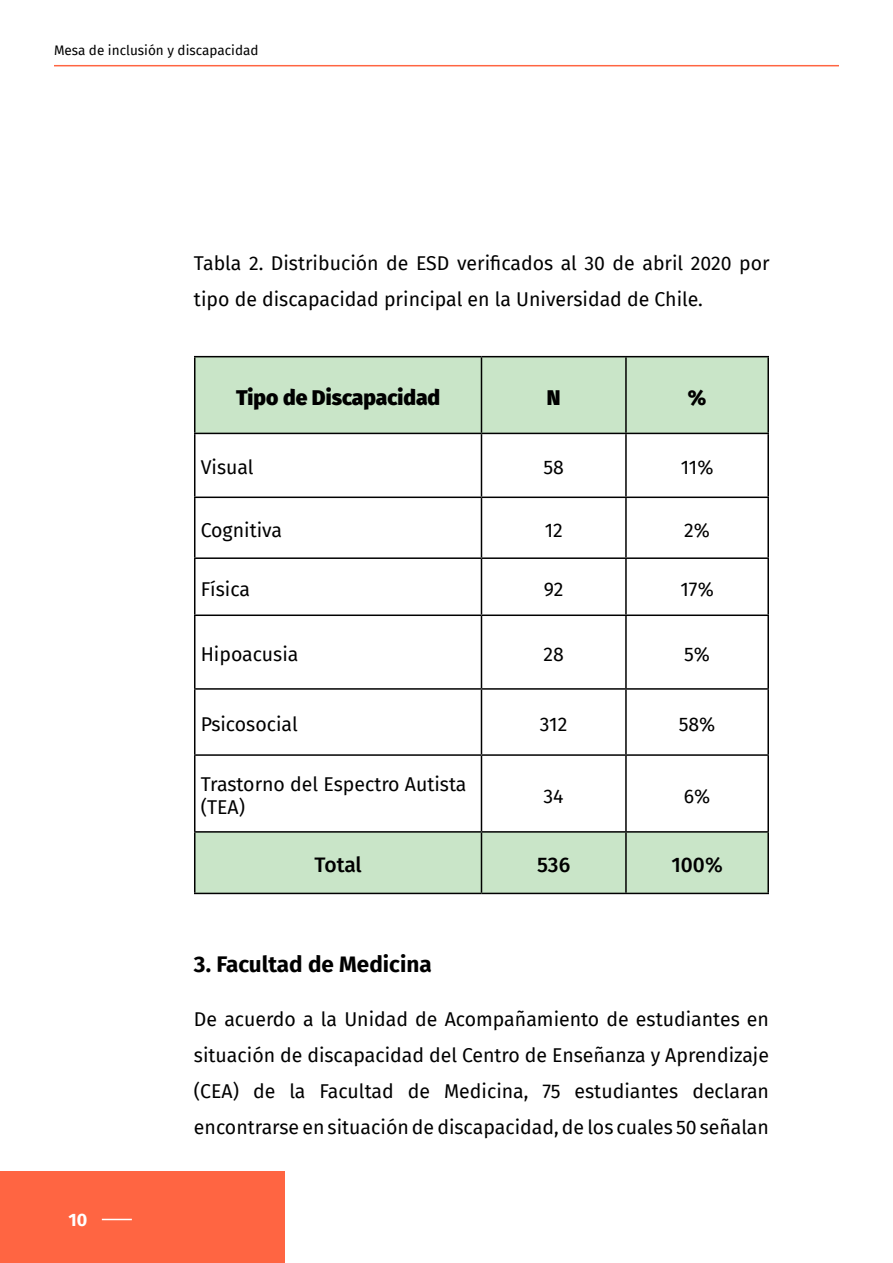
<style>
.page{position:relative;width:893px;height:1263px;background:#fff}
.page>*{position:absolute;margin:0;border:0;box-sizing:border-box;transform-origin:0 0}
.t1{font:700 22.5px "Fira Sans";color:#000}
.t2{font:900 21px "Fira Sans";color:#000}
.t3{font:500 21px "Fira Sans";letter-spacing:-.005em;color:#000}
.t4{font:19.5px/36px "Fira Sans";color:#000}
.t5{font:700 18px "Fira Sans";color:#fff}
.t6{font:13.5px "Fira Sans";color:#000}
</style>
<div class="page">
<hr style="left:54px;top:65px;width:785px;height:1px;background:#ff6542">
<div style="left:0;top:1171px;width:285px;height:92px;background:#ff6542"></div>
<hr style="left:102px;top:1219px;width:30px;height:1px;background:#fff">
<div style="left:195px;top:357px;width:286px;height:76px;background:#c9e5c8"></div>
<div style="left:481px;top:357px;width:145px;height:76px;background:#c9e5c8"></div>
<div style="left:626px;top:357px;width:142px;height:76px;background:#c9e5c8"></div>
<div style="left:195px;top:832px;width:286px;height:61px;background:#c9e5c8"></div>
<div style="left:481px;top:832px;width:145px;height:61px;background:#c9e5c8"></div>
<div style="left:626px;top:832px;width:142px;height:61px;background:#c9e5c8"></div>
<hr style="left:194px;top:356px;width:287px;height:1px;background:#000">
<hr style="left:194px;top:357px;width:1px;height:76px;background:#000">
<hr style="left:481px;top:356px;width:145px;height:1px;background:#000">
<hr style="left:481px;top:357px;width:1px;height:76px;background:#000">
<hr style="left:626px;top:356px;width:143px;height:1px;background:#000">
<hr style="left:625px;top:357px;width:2px;height:76px;background:#000">
<hr style="left:767px;top:357px;width:2px;height:76px;background:#000">
<hr style="left:194px;top:433px;width:287px;height:1px;background:#000">
<hr style="left:194px;top:434px;width:1px;height:62px;background:#000">
<hr style="left:481px;top:433px;width:145px;height:1px;background:#000">
<hr style="left:481px;top:434px;width:1px;height:62px;background:#000">
<hr style="left:626px;top:433px;width:143px;height:1px;background:#000">
<hr style="left:625px;top:434px;width:2px;height:62px;background:#000">
<hr style="left:767px;top:434px;width:2px;height:62px;background:#000">
<hr style="left:194px;top:496px;width:287px;height:2px;background:#000">
<hr style="left:194px;top:498px;width:1px;height:59px;background:#000">
<hr style="left:481px;top:496px;width:145px;height:2px;background:#000">
<hr style="left:481px;top:498px;width:1px;height:59px;background:#000">
<hr style="left:626px;top:496px;width:143px;height:2px;background:#000">
<hr style="left:625px;top:498px;width:2px;height:59px;background:#000">
<hr style="left:767px;top:498px;width:2px;height:59px;background:#000">
<hr style="left:194px;top:557px;width:287px;height:2px;background:#000">
<hr style="left:194px;top:559px;width:1px;height:55px;background:#000">
<hr style="left:481px;top:557px;width:145px;height:2px;background:#000">
<hr style="left:481px;top:559px;width:1px;height:55px;background:#000">
<hr style="left:626px;top:557px;width:143px;height:2px;background:#000">
<hr style="left:625px;top:559px;width:2px;height:55px;background:#000">
<hr style="left:767px;top:559px;width:2px;height:55px;background:#000">
<hr style="left:194px;top:614px;width:287px;height:2px;background:#000">
<hr style="left:194px;top:616px;width:1px;height:72px;background:#000">
<hr style="left:481px;top:614px;width:145px;height:2px;background:#000">
<hr style="left:481px;top:616px;width:1px;height:72px;background:#000">
<hr style="left:626px;top:614px;width:143px;height:2px;background:#000">
<hr style="left:625px;top:616px;width:2px;height:72px;background:#000">
<hr style="left:767px;top:616px;width:2px;height:72px;background:#000">
<hr style="left:194px;top:688px;width:287px;height:2px;background:#000">
<hr style="left:194px;top:690px;width:1px;height:64px;background:#000">
<hr style="left:481px;top:688px;width:145px;height:2px;background:#000">
<hr style="left:481px;top:690px;width:1px;height:64px;background:#000">
<hr style="left:626px;top:688px;width:143px;height:2px;background:#000">
<hr style="left:625px;top:690px;width:2px;height:64px;background:#000">
<hr style="left:767px;top:690px;width:2px;height:64px;background:#000">
<hr style="left:194px;top:754px;width:287px;height:2px;background:#000">
<hr style="left:194px;top:756px;width:1px;height:75px;background:#000">
<hr style="left:481px;top:754px;width:145px;height:2px;background:#000">
<hr style="left:481px;top:756px;width:1px;height:75px;background:#000">
<hr style="left:626px;top:754px;width:143px;height:2px;background:#000">
<hr style="left:625px;top:756px;width:2px;height:75px;background:#000">
<hr style="left:767px;top:756px;width:2px;height:75px;background:#000">
<hr style="left:194px;top:831px;width:287px;height:2px;background:#000">
<hr style="left:194px;top:833px;width:1px;height:60px;background:#000">
<hr style="left:481px;top:831px;width:145px;height:2px;background:#000">
<hr style="left:481px;top:833px;width:1px;height:60px;background:#000">
<hr style="left:626px;top:831px;width:143px;height:2px;background:#000">
<hr style="left:625px;top:833px;width:2px;height:60px;background:#000">
<hr style="left:767px;top:833px;width:2px;height:60px;background:#000">
<hr style="left:194px;top:893px;width:287px;height:1px;background:#000">
<hr style="left:481px;top:893px;width:145px;height:1px;background:#000">
<hr style="left:626px;top:893px;width:143px;height:1px;background:#000">
<p class="t6" style="left:54px;top:40px;width:206px">Mesa de inclusión y discapacidad</p>
<p class="t4" style="left:194px;top:245px;width:577px">Tabla 2. Distribución de ESD verificados al 30 de abril 2020 por tipo de discapacidad principal en la Universidad de Chile.</p>
<p class="t2" style="left:236px;top:379px;width:206px">Tipo de Discapacidad</p>
<p class="t2" style="left:547px;top:379px;width:15px">N</p>
<p class="t2" style="left:688px;top:379px;width:20px">%</p>
<p class="t4" style="left:201px;top:449px;width:54px">Visual</p>
<p class="t4" style="left:543px;top:449px;width:22px">58</p>
<p class="t4" style="left:681px;top:449px;width:34px">11%</p>
<p class="t4" style="left:201px;top:511px;width:83px">Cognitiva</p>
<p class="t4" style="left:545px;top:511px;width:20px">12</p>
<p class="t4" style="left:684px;top:511px;width:27px">2%</p>
<p class="t4" style="left:201px;top:570px;width:51px">Física</p>
<p class="t4" style="left:544px;top:570px;width:21px">92</p>
<p class="t4" style="left:680px;top:570px;width:35px">17%</p>
<p class="t4" style="left:201px;top:636px;width:99px">Hipoacusia</p>
<p class="t4" style="left:543px;top:636px;width:22px">28</p>
<p class="t4" style="left:684px;top:636px;width:27px">5%</p>
<p class="t4" style="left:201px;top:706px;width:99px">Psicosocial</p>
<p class="t4" style="left:540px;top:706px;width:29px">312</p>
<p class="t4" style="left:679px;top:706px;width:38px">58%</p>
<p class="t4" style="left:201px;top:772px;width:267px;line-height:23.4px">Trastorno del Espectro Autista (TEA)</p>
<p class="t4" style="left:544px;top:777px;width:22px">34</p>
<p class="t4" style="left:684px;top:777px;width:28px">6%</p>
<p class="t3" style="left:314px;top:848px;width:49px">Total</p>
<p class="t3" style="left:537px;top:848px;width:35px">536</p>
<p class="t3" style="left:671px;top:848px;width:53px">100%</p>
<p class="t5" style="left:68px;top:1204px;width:20px">10</p>
<p class="t1" style="left:194px;top:945px;width:239px">3. Facultad de Medicina</p>
<p class="t4" style="left:194px;top:1001px;width:577px;text-align:justify">De acuerdo a la Unidad de Acompañamiento de estudiantes en situación de discapacidad del Centro de Enseñanza y Aprendizaje (CEA) de la Facultad de Medicina, 75 estudiantes declaran encontrarse en situación de discapacidad, de los cuales 50 señalan</p>
</div>
